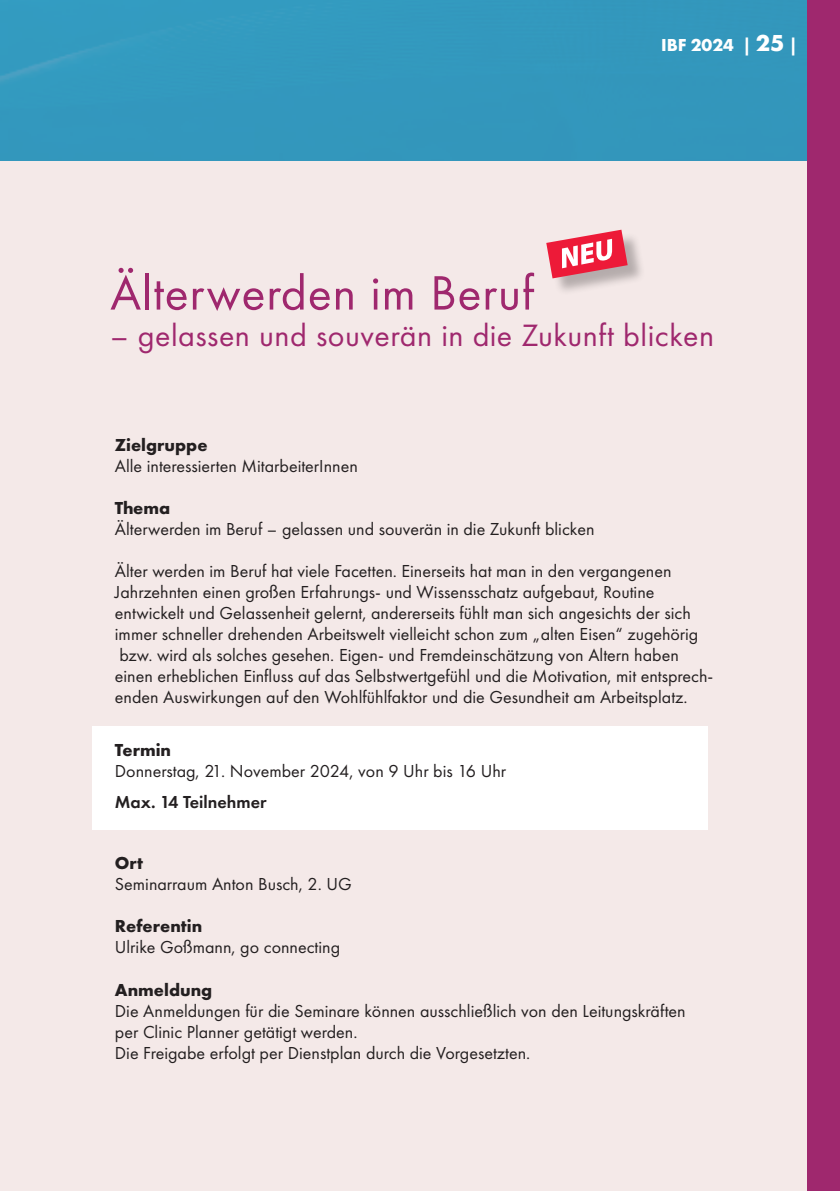
<style>
.page{position:relative;width:840px;height:1191px;background:#fff}
.page>*{position:absolute;margin:0;border:0;box-sizing:border-box;transform-origin:0 0}
.t1{font:50px "Futura PT";letter-spacing:.015em;color:#9f286e}
.t2{font:32px "Futura PT";letter-spacing:.015em;color:#9f286e}
.t3{font:18px/21px "Futura PT";color:#231f20}
.t4{font:700 18px "Futura PT";color:#231f20}
.t5{font:600 18px "Futura PT";color:#231f20}
.t6{font:700 18px "Futura PT";color:#fff}
.s1{font-size:24px}
</style>
<div class="page">
<div style="left:0;top:0;width:806px;height:161px;background:#3397bd"></div>
<div style="left:0;top:161px;width:819px;height:1030px;background:#f4e9e8"></div>
<div style="left:806px;top:0;width:33px;height:1191px;background:#9f286e"></div>
<div style="left:93px;top:726px;width:614px;height:103px;background:#fff"></div>
<div style="left:549px;top:232px;width:96px;height:64px;background:#231f20;opacity:.3"></div>
<svg style="left:546px;top:230px;width:81px;height:48px"></svg>
<p class="t6" style="left:660px;top:34px;width:138px">IBF 2024 | <span class="s1">25</span> |</p>
<h1 class="t1" style="left:110px;top:263px;width:425px">Älterwerden im Beruf</h1>
<h2 class="t2" style="left:110px;top:316px;width:605px">– gelassen und souverän in die Zukunft blicken</h2>
<p class="t4" style="left:115px;top:433px;width:94px">Zielgruppe</p>
<p class="t3" style="left:115px;top:455px;width:244px">Alle interessierten MitarbeiterInnen</p>
<p class="t4" style="left:115px;top:496px;width:57px">Thema</p>
<p class="t3" style="left:115px;top:518px;width:481px">Älterwerden im Beruf – gelassen und souverän in die Zukunft blicken</p>
<p class="t3" style="left:115px;top:560px;width:599px">Älter werden im Beruf hat viele Facetten. Einerseits hat man in den vergangenen Jahrzehnten einen großen Erfahrungs- und Wissensschatz aufgebaut, Routine entwickelt und Gelassenheit gelernt, andererseits fühlt man sich angesichts der sich immer schneller drehenden Arbeitswelt vielleicht schon zum „alten Eisen“ zugehörig bzw. wird als solches gesehen. Eigen- und Fremdeinschätzung von Altern haben einen erheblichen Einfluss auf das Selbstwertgefühl und die Motivation, mit entsprech&shy;enden Auswirkungen auf den Wohlfühlfaktor und die Gesundheit am Arbeitsplatz.</p>
<p class="t4" style="left:115px;top:738px;width:58px">Termin</p>
<p class="t3" style="left:115px;top:760px;width:392px">Donnerstag, 21. November 2024, von 9 Uhr bis 16 Uhr</p>
<p class="t5" style="left:115px;top:791px;width:153px">Max. 14 Teilnehmer</p>
<p class="t4" style="left:115px;top:851px;width:30px">Ort</p>
<p class="t3" style="left:115px;top:873px;width:238px">Seminarraum Anton Busch, 2. UG</p>
<p class="t4" style="left:115px;top:914px;width:89px">Referentin</p>
<p class="t3" style="left:115px;top:936px;width:227px">Ulrike Goßmann, go connecting</p>
<p class="t4" style="left:115px;top:978px;width:99px">Anmeldung</p>
<p class="t3" style="left:115px;top:1001px;width:572px">Die Anmeldungen für die Seminare können ausschließlich von den Leitungskräften per Clinic Planner getätigt werden.<br>Die Freigabe erfolgt per Dienstplan durch die Vorgesetzten.</p>
</div>
